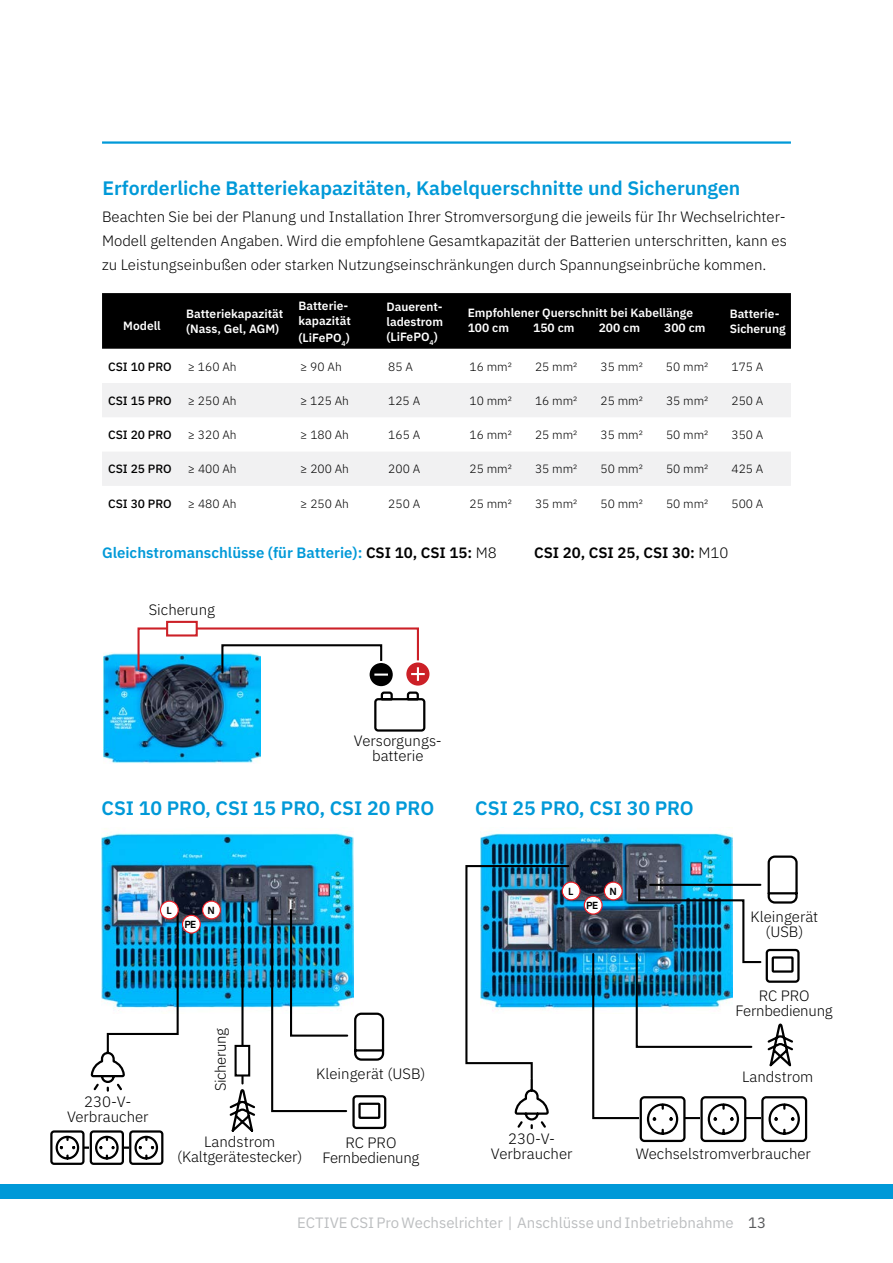
<style>
.page{position:relative;width:893px;height:1263px;background:#fff}
.page>*{position:absolute;margin:0;border:0;box-sizing:border-box;transform-origin:0 0}
.t1{font:600 19.5px "IBM Plex Sans";color:#0099d8}
.t2{font:300 15px/15px "IBM Plex Sans";color:#000;text-align:center}
.t3{font:15px "IBM Plex Sans";color:#bcbec0}
.t4{font:600 15px "IBM Plex Sans";color:#0099d8}
.t5{font:600 15px "IBM Plex Sans";color:#000}
.t6{font:300 15px "IBM Plex Sans";letter-spacing:-.025em;color:#000}
.t7{font:300 12px "IBM Plex Sans";color:#000}
.t8{font:600 12px/15px "IBM Plex Sans";color:#fff}
.t9{font:500 12px "IBM Plex Sans";color:#000}
.t10{font:600 10.35px "IBM Plex Sans";color:#000}
.s1{color:#000}
.s2{font-weight:300;color:#000}
.s3{font-weight:300}
.s4{color:#58595b}
</style>
<div class="page">
<div style="left:0;top:1184px;width:893px;height:15px;background:#0099d8"></div>
<div style="left:102px;top:293px;width:689px;height:56px;background:#000"></div>
<svg style="left:102px;top:383px;width:689px;height:103px;fill:#f1f1f2"></svg>
<hr style="left:102px;top:141px;width:689px;height:3px;background:#0099d8">
<img style="left:481px;top:833px;width:252px;height:176px">
<img style="left:101px;top:833px;width:252px;height:175px">
<img style="left:104px;top:652px;width:156px;height:112px">
<hr style="left:241px;top:896px;width:3px;height:187px;background:#000">
<div style="left:166px;top:621px;width:32px;height:15px;background:#fff;border:2px solid #cc2027"></div>
<div style="left:236px;top:1046px;width:13px;height:29px;background:#fff"></div>
<div style="left:235px;top:1045px;width:15px;height:31px;border:2px solid #000"></div>
<svg style="left:229px;top:1089px;width:26px;height:43px"></svg>
<img style="left:465px;top:864px;width:105px;height:266px">
<img style="left:90px;top:910px;width:90px;height:182px">
<svg style="left:374px;top:691px;width:52px;height:41px"></svg>
<div style="left:562px;top:882px;width:18px;height:18px;background:#fff;border-radius:50%"></div>
<div style="left:562px;top:881px;width:19px;height:19px;border:1px solid #ed1d24;border-radius:50%"></div>
<div style="left:160px;top:901px;width:18px;height:18px;background:#fff;border-radius:50%"></div>
<div style="left:160px;top:900px;width:19px;height:19px;border:1px solid #ed1d24;border-radius:50%"></div>
<svg style="left:584px;top:896px;width:18px;height:18px"></svg>
<div style="left:584px;top:896px;width:19px;height:19px;border:1px solid #ed1d24;border-radius:50%"></div>
<div style="left:183px;top:915px;width:17px;height:18px;background:#fff;border-radius:50%"></div>
<div style="left:182px;top:915px;width:19px;height:19px;border:1px solid #ed1d24;border-radius:50%"></div>
<div style="left:203px;top:901px;width:17px;height:18px;background:#fff;border-radius:50%"></div>
<div style="left:202px;top:900px;width:19px;height:19px;border:1px solid #ed1d24;border-radius:50%"></div>
<img style="left:591px;top:854px;width:217px;height:289px">
<svg style="left:270px;top:908px;width:117px;height:222px"></svg>
<svg style="left:405px;top:661px;width:26px;height:26px"></svg>
<div style="left:404px;top:660px;width:28px;height:28px;border:2px solid #fff;border-radius:50%"></div>
<svg style="left:136px;top:626px;width:289px;height:55px"></svg>
<div style="left:369px;top:662px;width:25px;height:25px;background:#000;border-radius:50%"></div>
<div style="left:367px;top:661px;width:28px;height:27px;border:2px solid #fff;border-radius:50%"></div>
<hr style="left:374px;top:673px;width:14px;height:3px;background:#fff">
<svg style="left:50px;top:1130px;width:114px;height:35px"></svg>
<h1 class="t1" style="left:102px;top:173px;width:639px">Erforderliche Batteriekapazitäten, Kabelquerschnitte und Sicherungen</h1>
<p class="t2" style="left:102px;top:203px;width:686px;line-height:24px;text-align:justify">Beachten Sie bei der Planung und Installation Ihrer Stromversorgung die jeweils für Ihr Wechselrichter-Modell geltenden Angaben. Wird die empfohlene Gesamtkapazität der Batterien unterschritten, kann es zu Leistungseinbußen oder starken Nutzungseinschränkungen durch Spannungseinbrüche kommen.</p>
<p class="t8" style="left:123px;top:317px;width:39px">Modell</p>
<p class="t8" style="left:186px;top:305px;width:99px">Batteriekapazität (Nass, Gel, AGM)</p>
<p class="t8" style="left:298px;top:297px;width:54px">Batterie&shy;kapazität</p>
<p class="t8" style="left:298px;top:329px;width:53px">(LiFePO<sub>4</sub>)</p>
<p class="t8" style="left:386px;top:298px;width:58px;text-align:justify">Dauerent&shy;ladestrom (LiFePO<sub>4</sub>)</p>
<p class="t8" style="left:468px;top:304px;width:227px">Empfohlener Querschnitt bei Kabellänge</p>
<p class="t8" style="left:730px;top:305px;width:51px">Batterie-</p>
<p class="t8" style="left:468px;top:319px;width:43px">100 cm</p>
<p class="t8" style="left:533px;top:319px;width:43px">150 cm</p>
<p class="t8" style="left:599px;top:319px;width:43px">200 cm</p>
<p class="t8" style="left:664px;top:319px;width:43px">300 cm</p>
<p class="t8" style="left:730px;top:320px;width:57px">Sicherung</p>
<p class="t9" style="left:108px;top:357px;width:65px">CSI 10 PRO</p>
<p class="t7" style="left:188px;top:357px;width:50px">≥ 160 Ah</p>
<p class="t7" style="left:300px;top:357px;width:43px">≥ 90 Ah</p>
<p class="t7" style="left:388px;top:357px;width:26px">85 A</p>
<p class="t7" style="left:469px;top:357px;width:44px">16 mm²</p>
<p class="t7" style="left:535px;top:357px;width:44px">25 mm²</p>
<p class="t7" style="left:600px;top:357px;width:44px">35 mm²</p>
<p class="t7" style="left:666px;top:357px;width:44px">50 mm²</p>
<p class="t7" style="left:731px;top:357px;width:33px">175 A</p>
<p class="t9" style="left:108px;top:391px;width:65px">CSI 15 PRO</p>
<p class="t7" style="left:188px;top:391px;width:50px">≥ 250 Ah</p>
<p class="t7" style="left:300px;top:391px;width:50px">≥ 125 Ah</p>
<p class="t7" style="left:388px;top:391px;width:33px">125 A</p>
<p class="t7" style="left:469px;top:391px;width:44px">10 mm²</p>
<p class="t7" style="left:535px;top:391px;width:44px">16 mm²</p>
<p class="t7" style="left:600px;top:391px;width:44px">25 mm²</p>
<p class="t7" style="left:666px;top:391px;width:44px">35 mm²</p>
<p class="t7" style="left:731px;top:391px;width:33px">250 A</p>
<p class="t9" style="left:108px;top:425px;width:65px">CSI 20 PRO</p>
<p class="t7" style="left:188px;top:426px;width:50px">≥ 320 Ah</p>
<p class="t7" style="left:300px;top:426px;width:50px">≥ 180 Ah</p>
<p class="t7" style="left:388px;top:426px;width:33px">165 A</p>
<p class="t7" style="left:469px;top:426px;width:44px">16 mm²</p>
<p class="t7" style="left:535px;top:426px;width:44px">25 mm²</p>
<p class="t7" style="left:600px;top:426px;width:44px">35 mm²</p>
<p class="t7" style="left:666px;top:426px;width:44px">50 mm²</p>
<p class="t7" style="left:731px;top:426px;width:33px">350 A</p>
<p class="t9" style="left:108px;top:460px;width:65px">CSI 25 PRO</p>
<p class="t7" style="left:188px;top:460px;width:50px">≥ 400 Ah</p>
<p class="t7" style="left:300px;top:460px;width:50px">≥ 200 Ah</p>
<p class="t7" style="left:388px;top:460px;width:33px">200 A</p>
<p class="t7" style="left:470px;top:460px;width:44px">25 mm²</p>
<p class="t7" style="left:535px;top:460px;width:44px">35 mm²</p>
<p class="t7" style="left:600px;top:460px;width:44px">50 mm²</p>
<p class="t7" style="left:666px;top:460px;width:44px">50 mm²</p>
<p class="t7" style="left:731px;top:460px;width:33px">425 A</p>
<p class="t9" style="left:108px;top:494px;width:65px">CSI 30 PRO</p>
<p class="t7" style="left:188px;top:494px;width:50px">≥ 480 Ah</p>
<p class="t7" style="left:300px;top:494px;width:50px">≥ 250 Ah</p>
<p class="t7" style="left:388px;top:494px;width:33px">250 A</p>
<p class="t7" style="left:470px;top:494px;width:44px">25 mm²</p>
<p class="t7" style="left:535px;top:494px;width:44px">35 mm²</p>
<p class="t7" style="left:600px;top:494px;width:44px">50 mm²</p>
<p class="t7" style="left:666px;top:494px;width:44px">50 mm²</p>
<p class="t7" style="left:731px;top:494px;width:33px">500 A</p>
<p class="t4" style="left:102px;top:541px;width:396px">Gleichstromanschlüsse (für Batterie): <span class="s1">CSI 10, CSI 15:</span> <span class="s2">M8</span></p>
<p class="t5" style="left:534px;top:541px;width:196px">CSI 20, CSI 25, CSI 30: <span class="s3">M10</span></p>
<p class="t2" style="left:149px;top:601px;width:68px">Sicherung</p>
<p class="t2" style="left:354px;top:732px;width:89px">Versorgungs&shy;batterie</p>
<h1 class="t1" style="left:101px;top:793px;width:334px">CSI 10 PRO, CSI 15 PRO, CSI 20 PRO</h1>
<h1 class="t1" style="left:475px;top:793px;width:220px">CSI 25 PRO, CSI 30 PRO</h1>
<p class="t10" style="left:166px;top:902px;width:7px">L</p>
<p class="t10" style="left:184px;top:916px;width:13px">PE</p>
<p class="t10" style="left:208px;top:902px;width:9px">N</p>
<p class="t10" style="left:568px;top:883px;width:7px">L</p>
<p class="t10" style="left:586px;top:897px;width:13px">PE</p>
<p class="t10" style="left:609px;top:883px;width:9px">N</p>
<p class="t2" style="left:751px;top:907px;width:69px">Kleingerät (USB)</p>
<p class="t2" style="left:67px;top:1093px;width:83px">230-V-<br>Verbraucher</p>
<p class="t6" style="left:209px;top:1091px;width:65px;rotate:-90deg">Sicherung</p>
<p class="t2" style="left:316px;top:1064px;width:111px">Kleingerät (USB)</p>
<p class="t2" style="left:177px;top:1133px;width:127px">Landstrom (Kaltgerätestecker)</p>
<p class="t2" style="left:322px;top:1134px;width:99px">RC PRO<br>Fernbedienung</p>
<p class="t2" style="left:491px;top:1130px;width:83px">230-V-<br>Verbraucher</p>
<p class="t2" style="left:736px;top:987px;width:99px">RC PRO<br>Fernbedienung</p>
<p class="t2" style="left:742px;top:1068px;width:73px">Landstrom</p>
<p class="t2" style="left:636px;top:1145px;width:177px">Wechselstromverbraucher</p>
<p class="t3" style="left:297px;top:1211px;width:470px">ECTIVE CSI Pro Wechselrichter | Anschlüsse und Inbetriebnahme <span class="s4">13</span></p>
</div>
